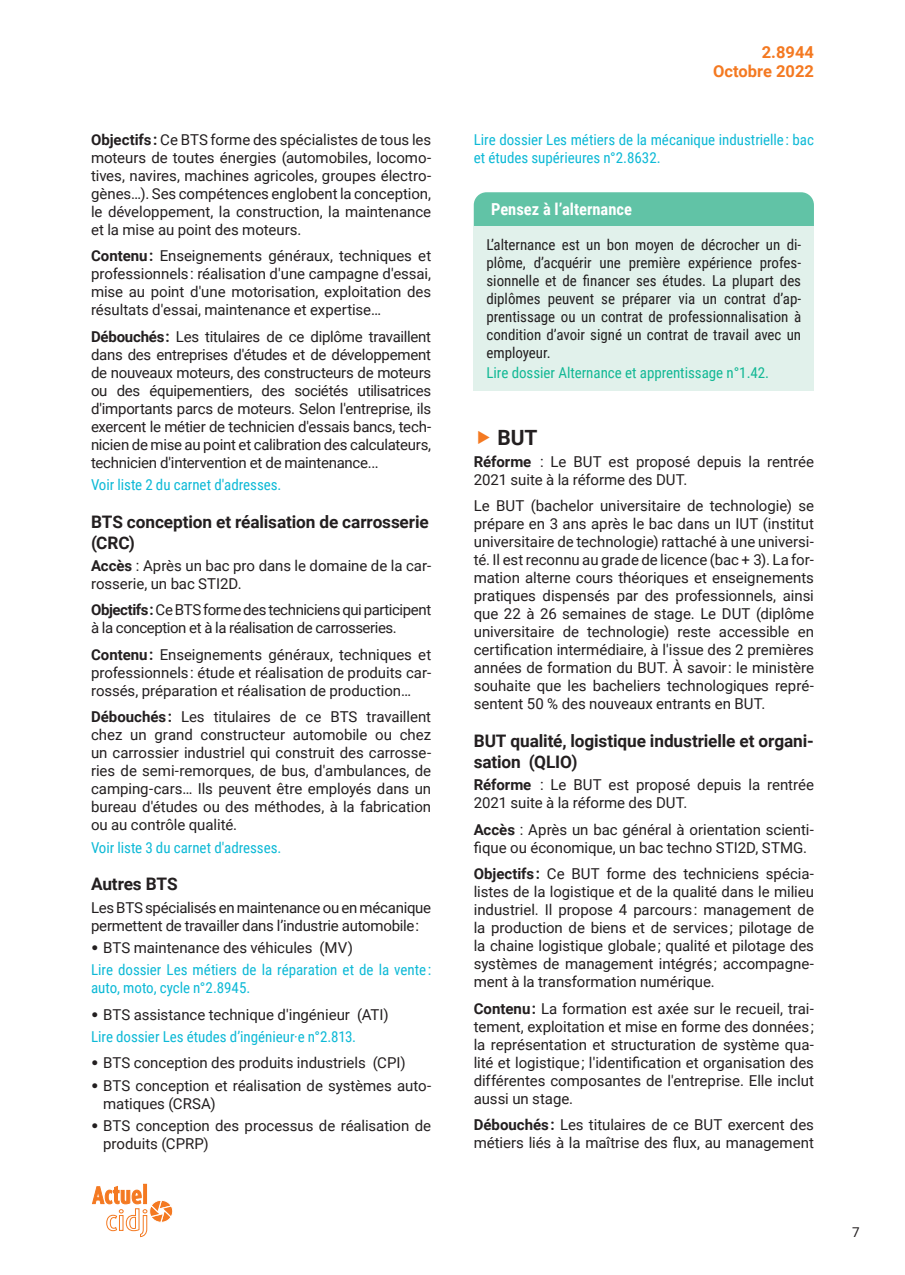
<style>
.page{position:relative;width:905px;height:1275px;background:#fff}
.page>*{position:absolute;margin:0;border:0;box-sizing:border-box;transform-origin:0 0}
.t1{font:700 21px "Roboto";color:#231f20}
.t2{font:700 17.25px/20.7px "Roboto";letter-spacing:-.01em;color:#231f20}
.t3{font:700 16.5px "Roboto Condensed";color:#fff}
.t4{font:700 16.5px/19.8px "Roboto";color:#f47921;text-align:right}
.t5{font:15px/18px "Roboto";letter-spacing:-.005em;color:#231f20;text-align:justify}
.t6{font:15px/18px "Roboto Condensed";letter-spacing:-.005em;color:#231f20;text-align:justify}
.t7{font:15px/18px "Roboto Condensed";letter-spacing:-.005em;color:#0db9d6}
.t8{font:15px/18px "Roboto";letter-spacing:-.03em;color:#231f20}
.t9{font:15px "Roboto Condensed";letter-spacing:-.005em;color:#12b895}
.t10{font:13.5px "Roboto";color:#231f20}
.s1{font-weight:700}
.s2{font-family:"Arial";font-weight:900}
</style>
<div class="page">
<div style="left:143px;top:1184px;width:4px;height:20px;border:1px solid #f47921"></div>
<svg style="left:92px;top:1185px;width:81px;height:52px"></svg>
<div style="left:474px;top:192px;width:340px;height:34px;background:#61c3a6"></div>
<div style="left:474px;top:226px;width:340px;height:165px;background:#e1f1eb"></div>
<p class="t5" style="left:91px;top:130px;width:342px"><span class="s1">Objectifs :</span> Ce BTS forme des spécialistes de tous les moteurs de toutes énergies (automobiles, locomo&shy;tives, navires, machines agricoles, groupes électro&shy;gènes…). Ses compétences englobent la conception, le développement, la construction, la maintenance et la mise au point des moteurs.</p>
<p class="t5" style="left:91px;top:246px;width:342px"><span class="s1">Contenu :</span> Enseignements généraux, techniques et professionnels : réalisation d'une campagne d'essai, mise au point d'une motorisation, exploitation des résultats d'essai, maintenance et expertise…</p>
<p class="t5" style="left:91px;top:327px;width:342px"><span class="s1">Débouchés :</span> Les titulaires de ce diplôme travaillent dans des entreprises d'études et de développement de nouveaux moteurs, des constructeurs de moteurs ou des équipementiers, des sociétés utilisatrices d'importants parcs de moteurs. Selon l'entreprise, ils exercent le métier de technicien d'essais bancs, tech&shy;nicien de mise au point et calibration des calculateurs, technicien d'intervention et de maintenance...</p>
<p class="t7" style="left:91px;top:475px;width:192px">Voir liste 2 du carnet d'adresses.</p>
<p class="t2" style="left:91px;top:511px;width:339px">BTS conception et réalisation de carrosserie (CRC)</p>
<p class="t5" style="left:91px;top:556px;width:342px"><span class="s1">Accès</span> : Après un bac pro dans le domaine de la car&shy;rosserie, un bac STI2D.</p>
<p class="t8" style="left:91px;top:600px;width:342px"><span class="s1">Objectifs :</span> Ce BTS forme des techniciens qui participent à la conception et à la réalisation de carrosseries.</p>
<p class="t5" style="left:91px;top:645px;width:342px"><span class="s1">Contenu :</span> Enseignements généraux, techniques et professionnels : étude et réalisation de produits car&shy;rossés, préparation et réalisation de production…</p>
<p class="t5" style="left:91px;top:707px;width:342px"><span class="s1">Débouchés :</span> Les titulaires de ce BTS travaillent chez un grand constructeur automobile ou chez un carrossier industriel qui construit des carrosse&shy;ries de semi-remorques, de bus, d'ambulances, de camping-cars… Ils peuvent être employés dans un bureau d'études ou des méthodes, à la fabrication ou au contrôle qualité.</p>
<p class="t7" style="left:91px;top:838px;width:192px">Voir liste 3 du carnet d'adresses.</p>
<p class="t2" style="left:91px;top:873px;width:88px">Autres BTS</p>
<p class="t5" style="left:91px;top:898px;width:342px">Les BTS spécialisés en maintenance ou en mécanique permettent de travailler dans l’industrie automobile :</p>
<p class="t5" style="left:91px;top:938px;width:263px"><span class="s2">•</span> BTS maintenance des véhicules (MV)</p>
<p class="t7" style="left:91px;top:960px;width:342px">Lire dossier Les métiers de la réparation et de la vente : auto, moto, cycle n°2.8945.</p>
<p class="t5" style="left:91px;top:1005px;width:299px"><span class="s2">•</span> BTS assistance technique d'ingénieur (ATI)</p>
<p class="t7" style="left:91px;top:1027px;width:267px">Lire dossier Les études d’ingénieur·e n°2.813.</p>
<p class="t5" style="left:91px;top:1053px;width:316px"><span class="s2">•</span> BTS conception des produits industriels (CPI)</p>
<p class="t5" style="left:103px;top:1076px;width:329px;text-indent:-12px"><span class="s2">•</span> BTS conception et réalisation de systèmes auto&shy;matiques (CRSA)</p>
<p class="t5" style="left:103px;top:1116px;width:329px;text-indent:-12px"><span class="s2">•</span> BTS conception des processus de réalisation de produits (CPRP)</p>
<p class="t4" style="left:713px;top:41px;width:102px">2.8944<br>Octobre 2022</p>
<p class="t7" style="left:474px;top:130px;width:342px">Lire dossier Les métiers de la mécanique industrielle : bac et études supérieures n°2.8632.</p>
<p class="t3" style="left:491px;top:198px;width:142px">Pensez à l’alternance</p>
<p class="t6" style="left:486px;top:235px;width:316px">L’alternance est un bon moyen de décrocher un di&shy;plôme, d’acquérir une première expérience profes&shy;sionnelle et de financer ses études. La plupart des diplômes peuvent se préparer via un contrat d’ap&shy;prentissage ou un contrat de professionnalisation à condition d’avoir signé un contrat de travail avec un employeur.</p>
<p class="t9" style="left:486px;top:363px;width:284px">Lire dossier Alternance et apprentissage n°1.42.</p>
<h1 class="t1" style="left:498px;top:422px;width:41px">BUT</h1>
<p class="t5" style="left:474px;top:452px;width:342px"><span class="s1">Réforme</span> : Le BUT est proposé depuis la rentrée<br>2021 suite à la réforme des DUT.</p>
<p class="t5" style="left:474px;top:496px;width:342px">Le BUT (bachelor universitaire de technologie) se prépare en 3 ans après le bac dans un IUT (institut universitaire de technologie) rattaché à une universi&shy;té. Il est reconnu au grade de licence (bac + 3). La for&shy;mation alterne cours théoriques et enseignements pratiques dispensés par des professionnels, ainsi que 22 à 26 semaines de stage. Le DUT (diplôme universitaire de technologie) reste accessible en certification intermédiaire, à l'issue des 2 premières années de formation du BUT. À savoir : le ministère souhaite que les bacheliers technologiques repré&shy;sentent 50 % des nouveaux entrants en BUT.</p>
<p class="t2" style="left:474px;top:730px;width:342px">BUT qualité, logistique industrielle et organi&shy;sation (QLIO)</p>
<p class="t5" style="left:474px;top:775px;width:342px"><span class="s1">Réforme</span> : Le BUT est proposé depuis la rentrée<br>2021 suite à la réforme des DUT.</p>
<p class="t5" style="left:474px;top:820px;width:342px"><span class="s1">Accès</span> : Après un bac général à orientation scienti&shy;fique ou économique, un bac techno STI2D, STMG.</p>
<p class="t5" style="left:474px;top:864px;width:342px"><span class="s1">Objectifs :</span> Ce BUT forme des techniciens spécia&shy;listes de la logistique et de la qualité dans le milieu industriel. Il propose 4 parcours : management de la production de biens et de services ; pilotage de la chaine logistique globale ; qualité et pilotage des systèmes de management intégrés ; accompagne&shy;ment à la transformation numérique.</p>
<p class="t5" style="left:474px;top:999px;width:342px"><span class="s1">Contenu :</span> La formation est axée sur le recueil, trai&shy;tement, exploitation et mise en forme des données ; la représentation et structuration de système qua&shy;lité et logistique ; l'identification et organisation des différentes composantes de l'entreprise. Elle inclut aussi un stage.</p>
<p class="t5" style="left:474px;top:1115px;width:342px"><span class="s1">Débouchés :</span> Les titulaires de ce BUT exercent des métiers liés à la maîtrise des flux, au management</p>
<p class="t10" style="left:852px;top:1223px;width:9px">7</p>
</div>
